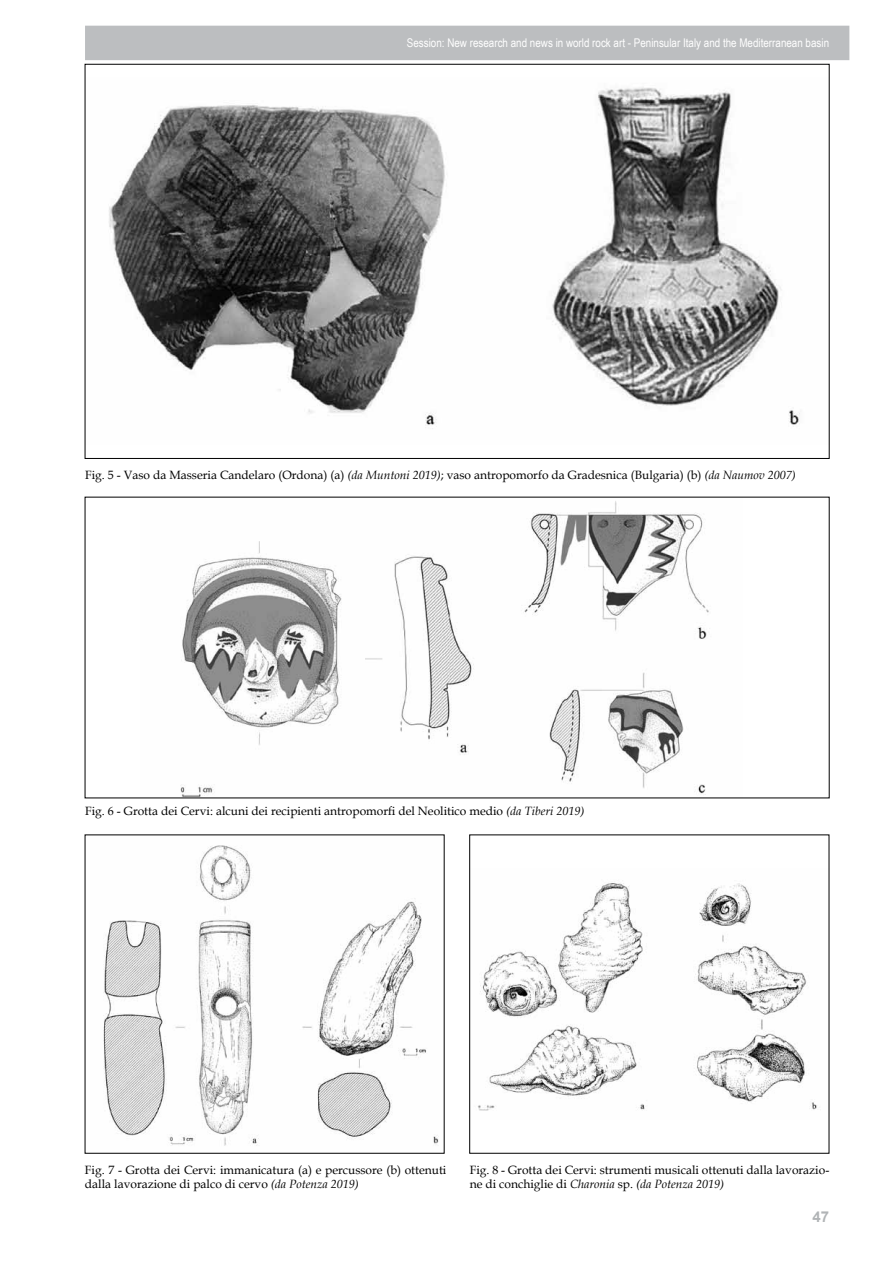
<style>
.page{position:relative;width:893px;height:1263px;background:#fff}
.page>*{position:absolute;margin:0;border:0;box-sizing:border-box;transform-origin:0 0}
.t1{font:700 15px "Arial";color:#b1b4b6}
.t2{font:12px/14.4px "Book Antiqua";color:#000}
.t3{font:12px "Arial Narrow";color:#fff}
.s1{font-style:italic}
</style>
<div class="page">
<div style="left:85px;top:26px;width:764px;height:34px;background:#bcbec0"></div>
<img style="left:109px;top:87px;width:691px;height:342px">
<img style="left:180px;top:501px;width:529px;height:295px">
<img style="left:103px;top:845px;width:336px;height:301px">
<img style="left:478px;top:883px;width:339px;height:228px">
<p class="t3" style="left:407px;top:34px;width:424px">Session: New research and news in world rock art - Peninsular Italy and the Mediterranean basin</p>
<p class="t2" style="left:85px;top:468px;width:712px">Fig. 5 - Vaso da Masseria Candelaro (Ordona) (a) <span class="s1">(da Muntoni 2019)</span>; vaso antropomorfo da Gradesnica (Bulgaria) (b) <span class="s1">(da Naumov 2007)</span></p>
<p class="t2" style="left:85px;top:804px;width:501px">Fig. 6 - Grotta dei Cervi: alcuni dei recipienti antropomorfi del Neolitico medio <span class="s1">(da Tiberi 2019)</span></p>
<p class="t2" style="left:85px;top:1162px;width:363px">Fig. 7 - Grotta dei Cervi: immanicatura (a) e percussore (b) ottenuti dalla lavorazione di palco di cervo <span class="s1">(da Potenza 2019)</span></p>
<p class="t2" style="left:470px;top:1162px;width:361px">Fig. 8 - Grotta dei Cervi: strumenti musicali ottenuti dalla lavorazio&shy;ne di conchiglie di <span class="s1">Charonia</span> sp. <span class="s1">(da Potenza 2019)</span></p>
<p class="t1" style="left:812px;top:1206px;width:18px">47</p>
</div>
